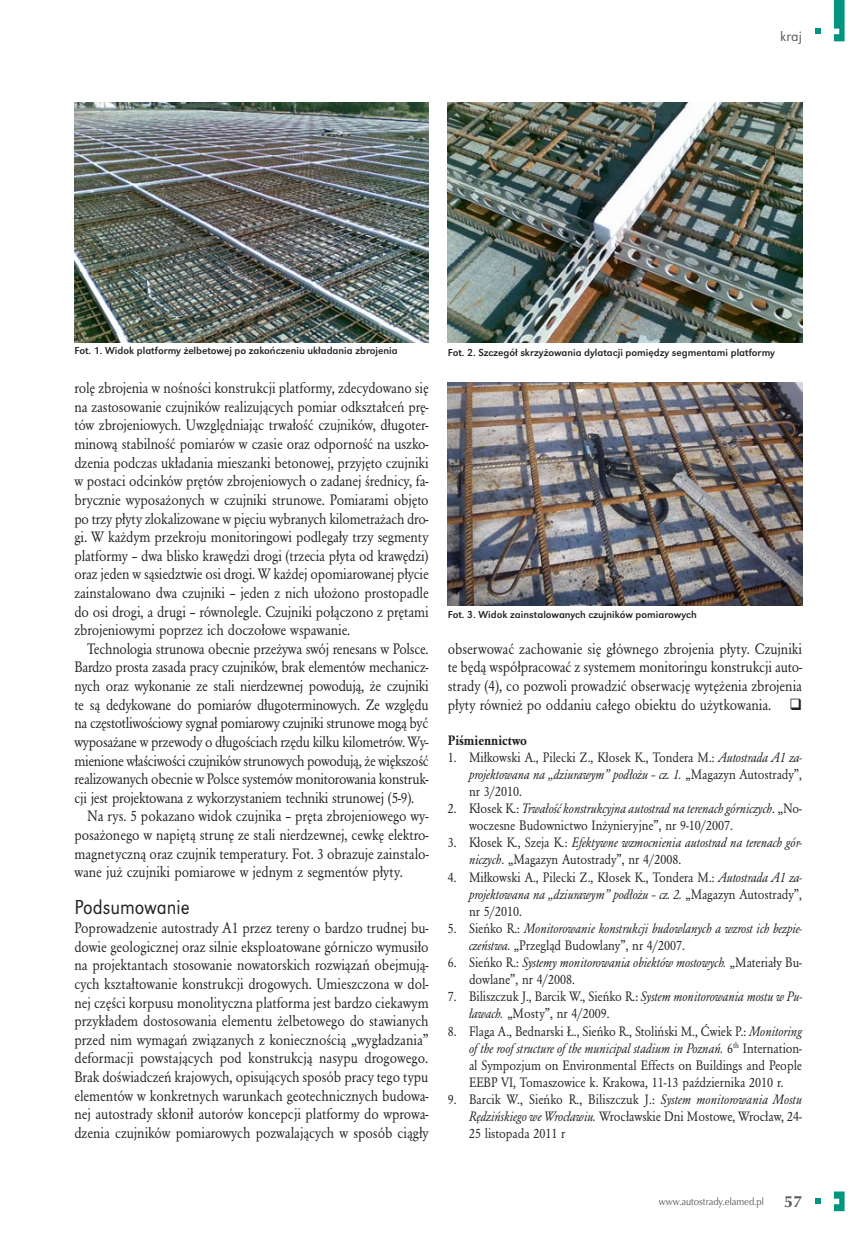
<style>
.page{position:relative;width:868px;height:1234px;background:#fff}
.page>*{position:absolute;margin:0;border:0;box-sizing:border-box;transform-origin:0 0}
.t1{font:300 21px "URW Grotesk TCE";color:#231f20;scale:.9 1}
.t2{font:15.75px/18.6px "URW Garamond TCE";letter-spacing:-.015em;color:#231f20;text-align:justify;scale:.9 1}
.t3{font:14.25px/17.1px "URW Garamond TCE";color:#231f20;text-align:justify;scale:.9 1}
.t4{font:italic 14.25px/17.1px "URW Garamond TCE";color:#231f20;scale:.9 1}
.t5{font:700 14.25px "URW Garamond TCE";color:#231f20;scale:.9 1}
.t6{font:300 14.25px "URW Grotesk TCE";color:#57585a}
.t7{font:10.5px "URW Grotesk TCE";color:#231f20}
.t8{font:10.5px "Classico URWTCE";color:#57585a;scale:.9 1}
.s1{font-style:italic}
.s2{font-style:normal}
.s3{font-weight:700;font-size:16.5px}
</style>
<div class="page">
<svg style="left:815px;top:29px;width:5px;height:5px"></svg>
<svg style="left:833px;top:0;width:11px;height:41px"></svg>
<svg style="left:815px;top:1198px;width:5px;height:5px"></svg>
<svg style="left:833px;top:1191px;width:11px;height:19px"></svg>
<img style="left:74px;top:102px;width:354px;height:240px">
<img style="left:448px;top:102px;width:354px;height:240px">
<img style="left:448px;top:382px;width:353px;height:223px">
<p class="t6" style="left:780px;top:29px;width:23px">kraj</p>
<p class="t7" style="left:74px;top:344px;width:325px">Fot. 1. Widok platformy żelbetowej po zakończeniu układania zbrojenia</p>
<p class="t7" style="left:448px;top:346px;width:328px">Fot. 2. Szczegół skrzyżowania dylatacji pomiędzy segmentami platformy</p>
<p class="t2" style="left:74px;top:378px;width:395px">rolę zbrojenia w nośności konstrukcji platformy, zdecydowano się na zastosowanie czujników realizujących pomiar odkształceń prę&shy;tów zbrojeniowych. Uwzględniając trwałość czujników, długoter&shy;minową stabilność pomiarów w czasie oraz odporność na uszko&shy;dzenia podczas układania mieszanki betonowej, przyjęto czujniki w postaci odcinków prętów zbrojeniowych o zadanej średnicy, fa&shy;brycznie wyposażonych w czujniki strunowe. Pomiarami objęto po trzy płyty zlokalizowane w pięciu wybranych kilometrażach dro&shy;gi. W każdym przekroju monitoringowi podlegały trzy segmenty platformy – dwa blisko krawędzi drogi (trzecia płyta od krawędzi) oraz jeden w sąsiedztwie osi drogi. W każdej opomiarowanej płycie zainstalowano dwa czujniki – jeden z nich ułożono prostopadle do osi drogi, a drugi – równolegle. Czujniki połączono z prętami zbrojeniowymi poprzez ich doczołowe wspawanie.</p>
<p class="t2" style="left:87px;top:639px;width:381px">Technologia strunowa obecnie przeżywa swój renesans w Polsce.</p>
<p class="t2" style="left:74px;top:657px;width:395px">Bardzo prosta zasada pracy czujników, brak elementów mechanicz-</p>
<p class="t2" style="left:74px;top:676px;width:395px">nych oraz wykonanie ze stali nierdzewnej powodują, że czujniki</p>
<p class="t2" style="left:74px;top:695px;width:395px">te są dedykowane do pomiarów długoterminowych. Ze względu</p>
<p class="t2" style="left:74px;top:713px;width:394px">na częstotliwościowy sygnał pomiarowy czujniki strunowe mogą być</p>
<p class="t2" style="left:74px;top:732px;width:395px">wyposażane w przewody o długościach rzędu kilku kilometrów. Wy-</p>
<p class="t2" style="left:74px;top:750px;width:395px">mienione właściwości czujników strunowych powodują, że większość</p>
<p class="t2" style="left:74px;top:769px;width:395px">realizowanych obecnie w Polsce systemów monitorowania konstruk-</p>
<p class="t2" style="left:74px;top:788px;width:379px">cji jest projektowana z wykorzystaniem techniki strunowej (5-9).</p>
<p class="t2" style="left:87px;top:806px;width:381px">Na rys. 5 pokazano widok czujnika – pręta zbrojeniowego wy-</p>
<p class="t2" style="left:74px;top:825px;width:395px">posażonego w napiętą strunę ze stali nierdzewnej, cewkę elektro-</p>
<p class="t2" style="left:74px;top:843px;width:395px">magnetyczną oraz czujnik temperatury. Fot. 3 obrazuje zainstalo-</p>
<p class="t2" style="left:74px;top:862px;width:366px">wane już czujniki pomiarowe w jednym z segmentów płyty.</p>
<h1 class="t1" style="left:74px;top:895px;width:130px">Podsumowanie</h1>
<p class="t2" style="left:74px;top:918px;width:395px">Poprowadzenie autostrady A1 przez tereny o bardzo trudnej bu&shy;dowie geologicznej oraz silnie eksploatowane górniczo wymusiło na projektantach stosowanie nowatorskich rozwiązań obejmują&shy;cych kształtowanie konstrukcji drogowych. Umieszczona w dol&shy;nej części korpusu monolityczna platforma jest bardzo ciekawym przykładem dostosowania elementu żelbetowego do stawianych przed nim wymagań związanych z koniecznością „wygładzania” deformacji powstających pod konstrukcją nasypu drogowego.<br>Brak doświadczeń krajowych, opisujących sposób pracy tego typu elementów w konkretnych warunkach geotechnicznych budowa&shy;nej autostrady skłonił autorów koncepcji platformy do wprowa&shy;dzenia czujników pomiarowych pozwalających w sposób ciągły</p>
<p class="t7" style="left:448px;top:608px;width:250px">Fot. 3. Widok zainstalowanych czujników pomiarowych</p>
<p class="t2" style="left:448px;top:639px;width:395px">obserwować zachowanie się głównego zbrojenia płyty. Czujniki te będą współpracować z systemem monitoringu konstrukcji auto&shy;strady (4), co pozwoli prowadzić obserwację wytężenia zbrojenia płyty również po oddaniu całego obiektu do użytkowania. ❑</p>
<p class="t5" style="left:448px;top:731px;width:89px">Piśmiennictwo</p>
<p class="t3" style="left:469px;top:748px;width:371px;text-indent:-21px">1. Miłkowski A., Pilecki Z., Kłosek K., Tondera M.: <span class="s1">Autostrada A1 za&shy;projektowana na „dziurawym” podłożu – cz. 1.</span> „Magazyn Autostrady”, nr 3/2010.</p>
<p class="t3" style="left:469px;top:799px;width:371px;text-indent:-21px">2. Kłosek K.: <span class="s1">Trwałość konstrukcyjna autostrad na terenach górniczych</span>. „No&shy;woczesne Budownictwo Inżynieryjne”, nr 9-10/2007.</p>
<p class="t4" style="left:469px;top:834px;width:371px;text-indent:-21px"><span class="s2">3. Kłosek K., Szeja K.:</span> Efektywne wzmocnienia autostrad na terenach gór&shy;niczych<span class="s2">. „Magazyn Autostrady”, nr 4/2008.</span></p>
<p class="t3" style="left:469px;top:868px;width:371px;text-indent:-21px">4. Miłkowski A., Pilecki Z., Kłosek K., Tondera M.: <span class="s1">Autostrada A1 za&shy;projektowana na „dziurawym” podłożu – cz. 2.</span> „Magazyn Autostrady”, nr 5/2010.</p>
<p class="t4" style="left:469px;top:919px;width:371px;text-indent:-21px"><span class="s2">5. Sieńko R.:</span> Monitorowanie konstrukcji budowlanych a wzrost ich bezpie&shy;czeństwa. <span class="s2">„Przegląd Budowlany”, nr 4/2007.</span></p>
<p class="t3" style="left:469px;top:953px;width:371px;text-indent:-21px">6. Sieńko R.: <span class="s1">Systemy monitorowania obiektów mostowych.</span> „Materiały Bu&shy;dowlane”, nr 4/2008.</p>
<p class="t3" style="left:469px;top:987px;width:371px;text-indent:-21px">7. Biliszczuk J., Barcik W., Sieńko R.: <span class="s1">System monitorowania mostu w Pu&shy;ławach.</span> „Mosty”, nr 4/2009.</p>
<p class="t3" style="left:469px;top:1022px;width:371px;text-indent:-21px">8. Flaga A., Bednarski Ł., Sieńko R., Stoliński M., Ćwiek P.: <span class="s1">Monitoring of the roof structure of the municipal stadium in Poznań.</span> 6<sup>th</sup> Internation&shy;al Sympozjum on Environmental Effects on Buildings and People EEBP VI, Tomaszowice k. Krakowa, 11-13 października 2010 r.</p>
<p class="t3" style="left:469px;top:1090px;width:371px;text-indent:-21px">9. Barcik W., Sieńko R., Biliszczuk J.: <span class="s1">System monitorowania Mostu Rędzińskiego we Wrocławiu.</span> Wrocławskie Dni Mostowe, Wrocław, 24- 25 listopada 2011 r</p>
<p class="t8" style="left:658px;top:1194px;width:160px">www.autostrady.elamed.pl <span class="s3">57</span></p>
</div>
